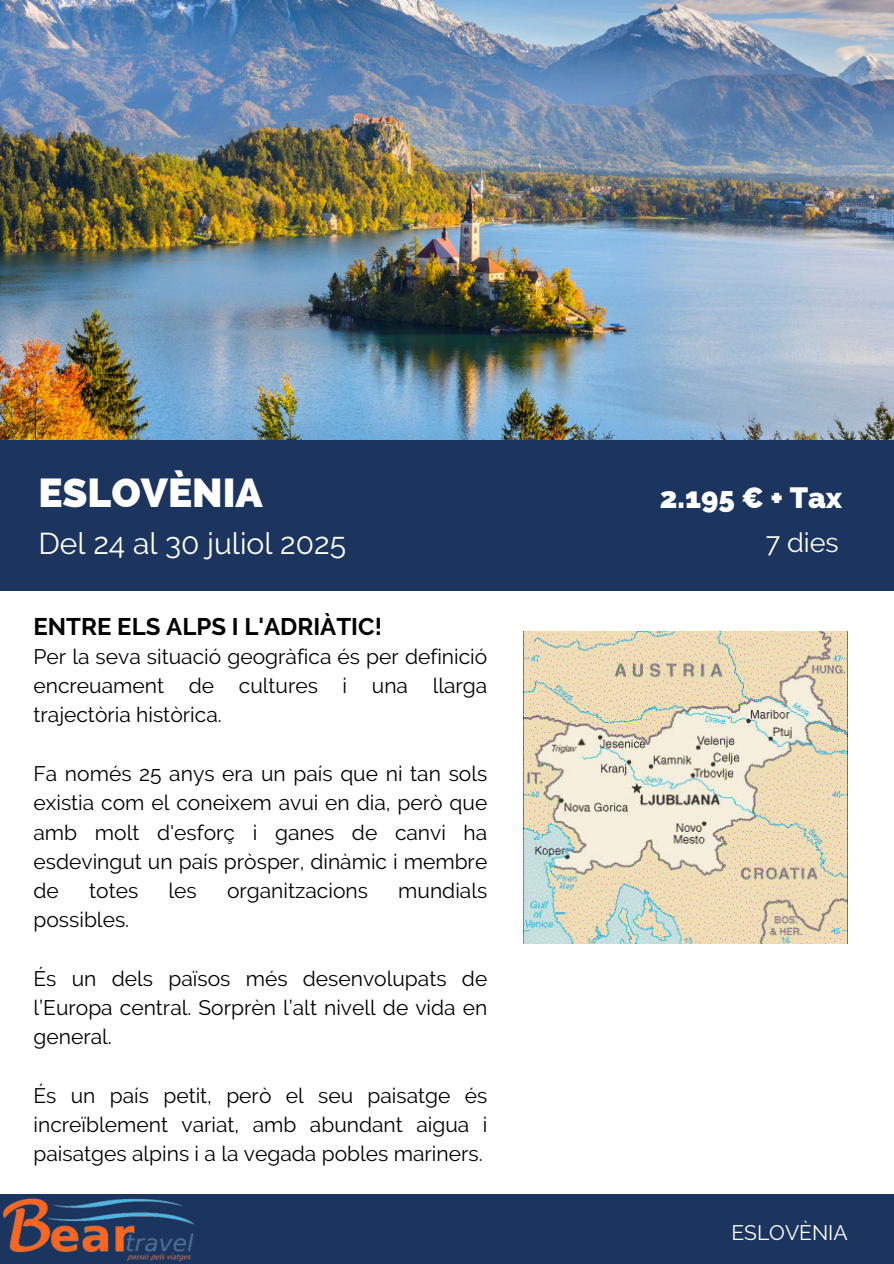
<style>
.page{position:relative;width:894px;height:1264px;background:#fff}
.page>*{position:absolute;margin:0;border:0;box-sizing:border-box;transform-origin:0 0}
.t1{font:800 40.5px "Raleway";color:#fff}
.t2{font:30px "Raleway";color:#fff}
.t3{font:800 29.4px "Raleway";color:#fff}
.t4{font:27px "Raleway";color:#fff}
.t5{font:700 24px "Raleway";color:#000}
.t6{font:21px/29.2px "Raleway";color:#000;text-align:justify}
.t7{font:21px "Raleway";color:#fff}
</style>
<div class="page">
<img style="left:0;top:0;width:893px;height:440px">
<img style="left:523px;top:631px;width:324px;height:312px">
<div style="left:0;top:440px;width:893px;height:151px;background:#1c355e"></div>
<div style="left:0;top:1193px;width:893px;height:70px;background:#1c355e"></div>
<img style="left:0;top:1193px;width:201px;height:69px">
<h1 class="t1" style="left:38px;top:469px;width:226px">ESLOVÈNIA</h1>
<h2 class="t2" style="left:38px;top:525px;width:309px">Del 24 al 30 juliol 2025</h2>
<p class="t4" style="left:765px;top:526px;width:75px">7 dies</p>
<h3 class="t3" style="left:659px;top:480px;width:184px">2.195 € + Tax</h3>
<p class="t5" style="left:33px;top:612px;width:350px">ENTRE ELS ALPS I L'ADRIÀTIC!</p>
<p class="t6" style="left:33px;top:642px;width:455px">Per la seva situació geogràfica és per definició encreuament de cultures i una llarga trajectòria històrica.</p>
<p class="t6" style="left:33px;top:759px;width:455px">Fa només 25 anys era un país que ni tan sols existia com el coneixem avui en dia, però que amb molt d'esforç i ganes de canvi ha esdevingut un país pròsper, dinàmic i membre de</p>
<p class="t6" style="left:89px;top:876px;width:51px">totes</p>
<p class="t6" style="left:168px;top:876px;width:30px">les</p>
<p class="t6" style="left:227px;top:876px;width:142px">organitzacions</p>
<p class="t6" style="left:398px;top:876px;width:90px">mundials</p>
<p class="t6" style="left:33px;top:905px;width:97px">possibles.</p>
<p class="t6" style="left:33px;top:963px;width:455px">És un dels països més desenvolupats de l’Europa central. Sorprèn l’alt nivell de vida en general.</p>
<p class="t6" style="left:33px;top:1080px;width:455px">És un país petit, però el seu paisatge és increïblement variat, amb abundant aigua i paisatges alpins i a la vegada pobles mariners.</p>
<p class="t7" style="left:731px;top:1220px;width:118px">ESLOVÈNIA</p>
</div>
